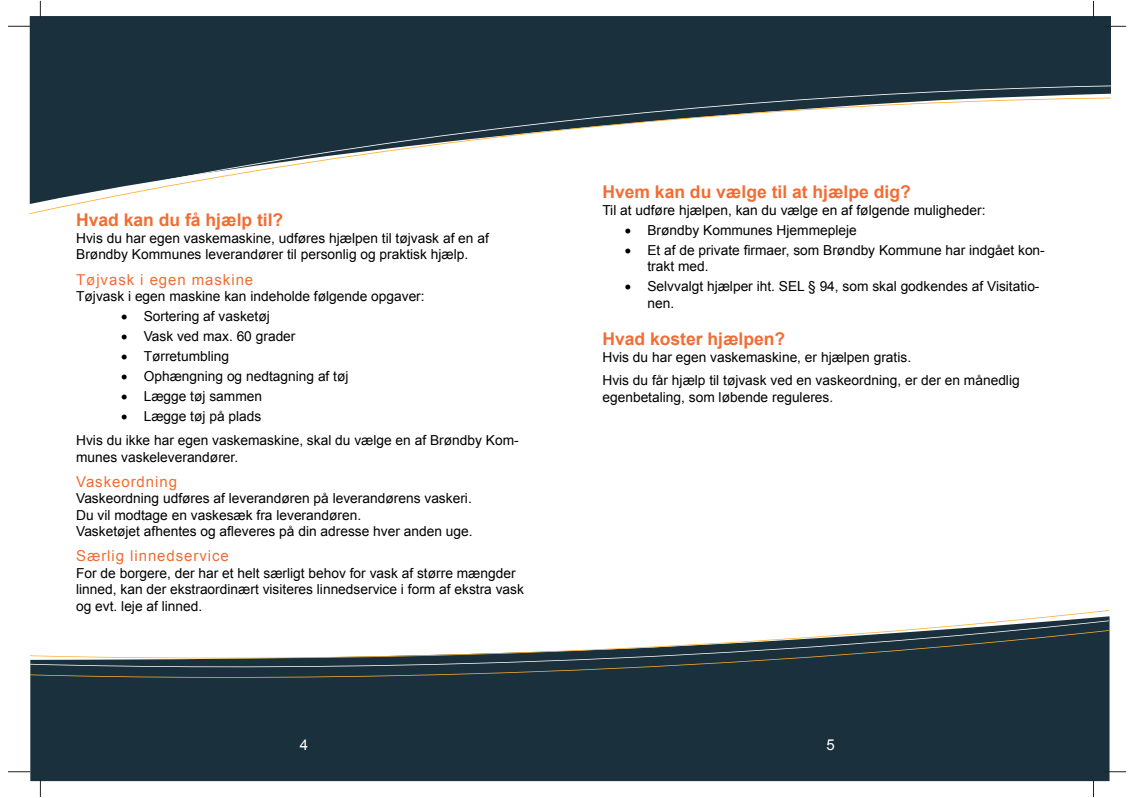
<style>
.page{position:relative;width:1134px;height:798px;background:#fff}
.page>*{position:absolute;margin:0;border:0;box-sizing:border-box;transform-origin:0 0}
.t1{font:700 17.5px "Arial";color:#f26c33}
.t2{font:15px "Arial";letter-spacing:.06em;color:#f26c33}
.t3{font:15px "Arial";color:#fff}
.t4{font:13.75px/16.5px "Arial";color:#000001}
</style>
<div class="page">
<div style="left:30px;top:16px;width:1080px;height:60px;background:#1a303c"></div>
<div style="left:29px;top:76px;width:1081px;height:10px;background:#1a303c"></div>
<svg style="left:29px;top:86px;width:1081px;height:128px"></svg>
<div style="left:30px;top:681px;width:1079px;height:99px;background:#1a303c"></div>
<svg style="left:30px;top:671px;width:1079px;height:10px"></svg>
<svg style="left:30px;top:661px;width:1079px;height:10px"></svg>
<svg style="left:30px;top:610px;width:1079px;height:51px"></svg>
<svg style="left:8px;top:26px;width:22px;height:1px"></svg>
<svg style="left:40px;top:1px;width:1px;height:17px"></svg>
<svg style="left:1104px;top:26px;width:22px;height:1px"></svg>
<svg style="left:1093px;top:1px;width:1px;height:17px"></svg>
<svg style="left:1104px;top:771px;width:22px;height:1px"></svg>
<svg style="left:1093px;top:779px;width:1px;height:17px"></svg>
<svg style="left:8px;top:771px;width:22px;height:1px"></svg>
<svg style="left:40px;top:779px;width:1px;height:17px"></svg>
<p class="t1" style="left:76px;top:208px;width:209px">Hvad kan du få hjælp til?</p>
<p class="t4" style="left:76px;top:230px;width:414px">Hvis du har egen vaskemaskine, udføres hjælpen til tøjvask af en af<br>Brøndby Kommunes leverandører til personlig og praktisk hjælp.</p>
<p class="t2" style="left:76px;top:269px;width:179px">Tøjvask i egen maskine</p>
<p class="t4" style="left:76px;top:288px;width:350px">Tøjvask i egen maskine kan indeholde følgende opgaver:</p>
<p class="t4" style="left:121px;top:308px;width:150px">• Sortering af vasketøj</p>
<p class="t4" style="left:121px;top:328px;width:176px">• Vask ved max. 60 grader</p>
<p class="t4" style="left:121px;top:348px;width:110px">• Tørretumbling</p>
<p class="t4" style="left:121px;top:368px;width:229px">• Ophængning og nedtagning af tøj</p>
<p class="t4" style="left:121px;top:388px;width:142px">• Lægge tøj sammen</p>
<p class="t4" style="left:76px;top:405px;width:444px;line-height:23.6px;text-indent:45px">• Lægge tøj på plads<br>Hvis du ikke har egen vaskemaskine, skal du vælge en af Brøndby Kom-</p>
<p class="t4" style="left:76px;top:448px;width:164px">munes vaskeleverandører.</p>
<p class="t2" style="left:76px;top:471px;width:102px">Vaskeordning</p>
<p class="t4" style="left:76px;top:490px;width:398px">Vaskeordning udføres af leverandøren på leverandørens vaskeri.<br>Du vil modtage en vaskesæk fra leverandøren.<br>Vasketøjet afhentes og afleveres på din adresse hver anden uge.</p>
<p class="t2" style="left:76px;top:546px;width:154px">Særlig linnedservice</p>
<p class="t4" style="left:76px;top:564px;width:449px">For de borgere, der har et helt særligt behov for vask af større mængder linned, kan der ekstraordinært visiteres linnedservice i form af ekstra vask og evt. leje af linned.</p>
<p class="t1" style="left:602px;top:180px;width:310px">Hvem kan du vælge til at hjælpe dig?</p>
<p class="t4" style="left:602px;top:201px;width:385px">Til at udføre hjælpen, kan du vælge en af følgende muligheder:</p>
<p class="t4" style="left:625px;top:221px;width:233px">• Brøndby Kommunes Hjemmepleje</p>
<p class="t4" style="left:647px;top:242px;width:399px;text-indent:-22px">• Et af de private firmaer, som Brøndby Kommune har indgået kon&shy;trakt med.</p>
<p class="t4" style="left:647px;top:278px;width:394px;text-indent:-22px">• Selvvalgt hjælper iht. SEL § 94, som skal godkendes af Visitatio&shy;nen.</p>
<p class="t1" style="left:602px;top:327px;width:184px">Hvad koster hjælpen?</p>
<p class="t4" style="left:602px;top:345px;width:419px;line-height:23.6px">Hvis du har egen vaskemaskine, er hjælpen gratis.<br>Hvis du får hjælp til tøjvask ved en vaskeordning, er der en månedlig</p>
<p class="t4" style="left:602px;top:389px;width:232px">egenbetaling, som løbende reguleres.</p>
<p class="t3" style="left:300px;top:734px;width:10px">4</p>
<p class="t3" style="left:826px;top:734px;width:10px">5</p>
</div>
